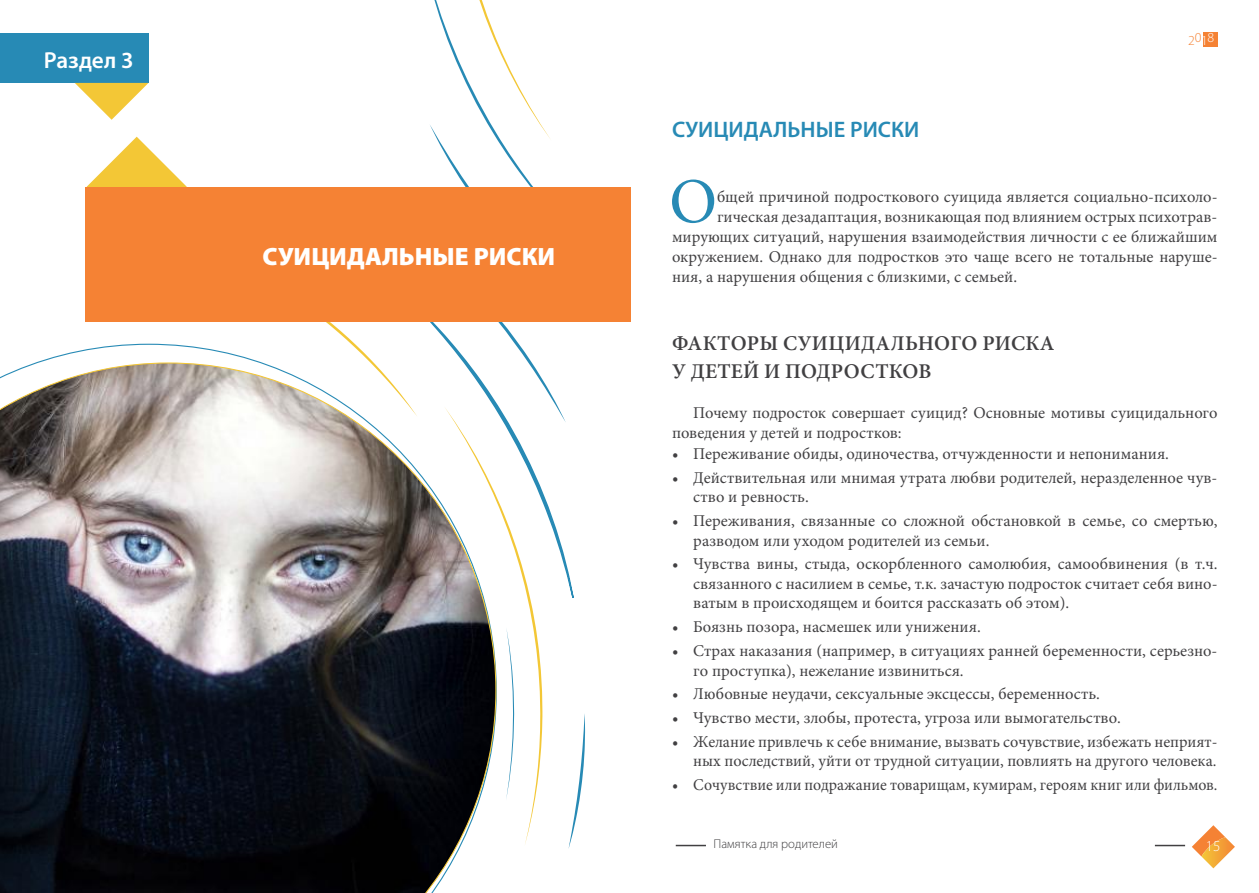
<style>
.page{position:relative;width:1259px;height:893px;background:#fff}
.page>*{position:absolute;margin:0;border:0;box-sizing:border-box;transform-origin:0 0}
.t1{font:64.05px "Minion Pro";color:#278ab5}
.t2{font:900 25.05px "Myriad Pro";color:#fff}
.t3{font:600 23.25px "Myriad Pro";color:#fff}
.t4{font:600 22.5px "Myriad Pro";color:#278ab5}
.t5{font:600 21px/28.5px "Minion Pro";letter-spacing:.01em;color:#414042}
.t6{font:16.5px/19.5px "Minion Pro";color:#414042}
.t7{font:16.5px "Minion Pro";color:#414042;scale:.96 1}
.t8{font:300 15.15px "Myriad Pro";color:#fff}
.t9{font:300 13.8px "Myriad Pro";color:#f58234}
.t10{font:300 12.75px "Myriad Pro";color:#414042}
.s1{color:#fff}
</style>
<div class="page">
<svg style="left:1192px;top:825px;width:43px;height:43px"></svg>
<hr style="left:676px;top:845px;width:30px;height:1px;background:#414042">
<hr style="left:1155px;top:845px;width:30px;height:1px;background:#414042">
<div style="left:1202px;top:33px;width:15px;height:14px;background:#f58234"></div>
<svg style="left:87px;top:137px;width:100px;height:50px"></svg>
<svg style="left:245px;top:0;width:340px;height:849px"></svg>
<div style="left:0;top:33px;width:148px;height:49px;background:#278ab5"></div>
<svg style="left:75px;top:83px;width:73px;height:37px"></svg>
<div style="left:85px;top:187px;width:545px;height:134px;background:#f58234"></div>
<svg style="left:0;top:362px;width:496px;height:531px"></svg>
<h3 class="t3" style="left:44px;top:45px;width:91px">Раздел 3</h3>
<h2 class="t2" style="left:263px;top:240px;width:294px">СУИЦИДАЛЬНЫЕ РИСКИ</h2>
<p class="t9" style="left:1188px;top:31px;width:28px">20<span class="s1">18</span></p>
<h3 class="t4" style="left:672px;top:115px;width:249px">СУИЦИДАЛЬНЫЕ РИСКИ</h3>
<h1 class="t1" style="left:669px;top:159px;width:49px">О</h1>
<p class="t6" style="left:717px;top:187px;width:502px">бщей причиной подросткового суицида является социально-психоло-</p>
<p class="t6" style="left:717px;top:207px;width:502px">гическая дезадаптация, возникающая под влиянием острых психотрав-</p>
<p class="t6" style="left:672px;top:227px;width:547px">мирующих ситуаций, нарушения взаимодействия личности с ее ближайшим</p>
<p class="t6" style="left:672px;top:247px;width:547px">окружением. Однако для подростков это чаще всего не тотальные наруше-</p>
<p class="t6" style="left:672px;top:267px;width:346px">ния, а нарушения общения с близкими, с семьей.</p>
<p class="t5" style="left:672px;top:329px;width:384px">Факторы суицидального риска у детей и подростков</p>
<p class="t6" style="left:672px;top:403px;width:547px;text-indent:21px">Почему подросток совершает суицид? Основные мотивы суицидального поведения у детей и подростков:</p>
<p class="t6" style="left:672px;top:444px;width:498px">• Переживание обиды, одиночества, отчужденности и непонимания.</p>
<p class="t6" style="left:693px;top:468px;width:526px;text-indent:-21px">• Действительная или мнимая утрата любви родителей, неразделенное чув&shy;ство и ревность.</p>
<p class="t6" style="left:693px;top:511px;width:526px;text-indent:-21px">• Переживания, связанные со сложной обстановкой в семье, со смертью, разводом или уходом родителей из семьи.</p>
<p class="t6" style="left:693px;top:554px;width:526px;text-align:justify;text-indent:-21px">• Чувства вины, стыда, оскорбленного самолюбия, самообвинения (в т.ч. связанного с насилием в семье, т.к. зачастую подросток считает себя вино&shy;ватым в происходящем и боится рассказать об этом).</p>
<p class="t6" style="left:672px;top:617px;width:310px">• Боязнь позора, насмешек или унижения.</p>
<p class="t6" style="left:693px;top:641px;width:526px;text-indent:-21px">• Страх наказания (например, в ситуациях ранней беременности, серьезно&shy;го проступка), нежелание извиниться.</p>
<p class="t6" style="left:672px;top:684px;width:429px">• Любовные неудачи, сексуальные эксцессы, беременность.</p>
<p class="t6" style="left:672px;top:708px;width:450px">• Чувство мести, злобы, протеста, угроза или вымогательство.</p>
<p class="t6" style="left:672px;top:732px;width:547px;text-align:right">• Желание привлечь к себе внимание, вызвать сочувствие, избежать неприят&shy;ных последствий, уйти от трудной ситуации, повлиять на другого человека.</p>
<p class="t7" style="left:672px;top:774px;width:570px">• Сочувствие или подражание товарищам, кумирам, героям книг или фильмов.</p>
<p class="t10" style="left:713px;top:836px;width:126px">Памятка для родителей</p>
<p class="t8" style="left:1205px;top:838px;width:16px">15</p>
</div>
